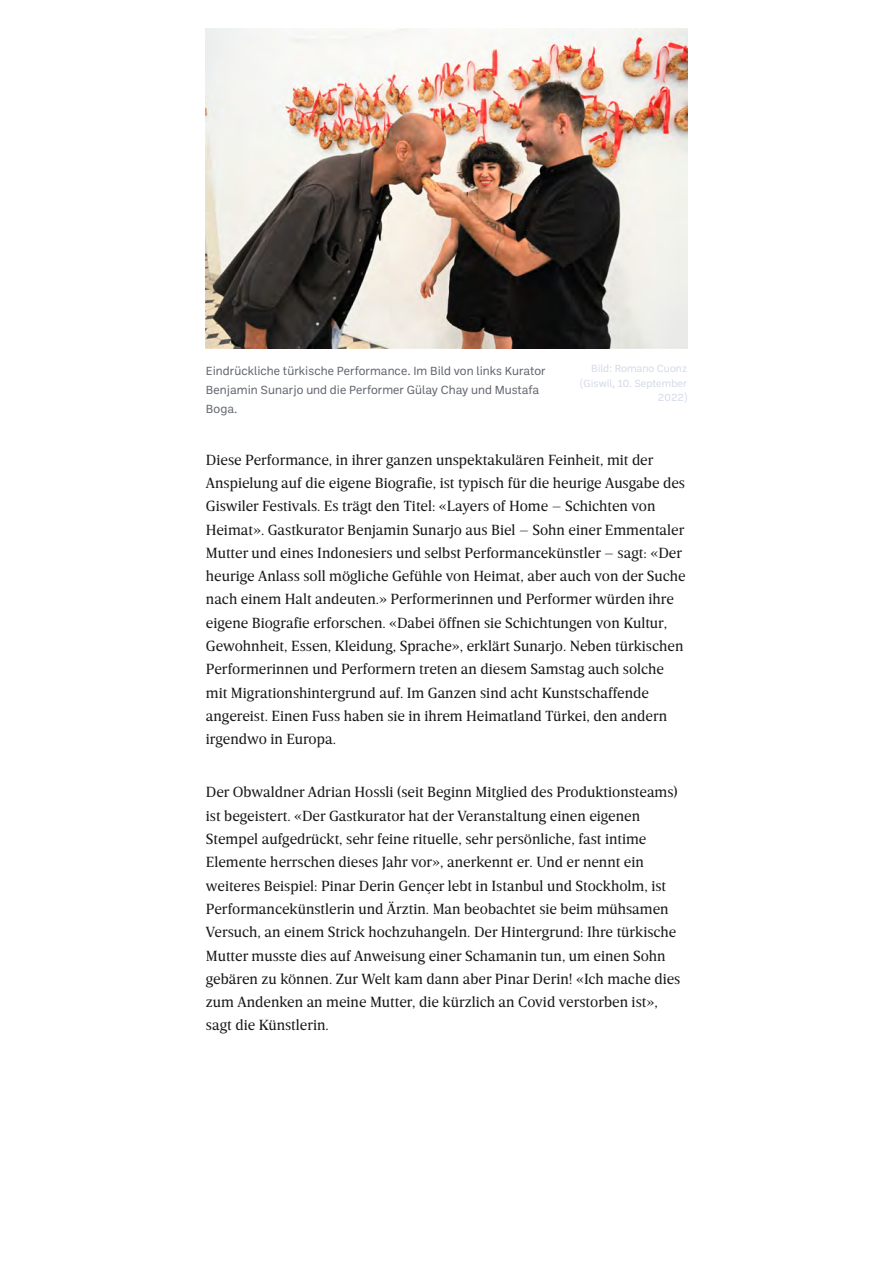
<style>
.page{position:relative;width:893px;height:1263px;background:#fff}
.page>*{position:absolute;margin:0;border:0;box-sizing:border-box;transform-origin:0 0}
.t1{font:15px/23.2px "Breve News";color:#18191b}
.t2{font:12px/18.8px "Ballinger";color:#636671}
.t3{font:10.5px/14.2px "Ballinger";color:#d5dae9;text-align:right}
</style>
<div class="page">
<img style="left:206px;top:28px;width:481px;height:321px">
<p class="t2" style="left:206px;top:361px;width:341px">Eindrückliche türkische Performance. Im Bild von links Kurator<br>Benjamin Sunarjo und die Performer Gülay Chay und Mustafa<br>Boga.</p>
<p class="t3" style="left:580px;top:361px;width:108px">Bild: Romano Cuonz (Giswil, 10. September<br>2022)</p>
<p class="t1" style="left:206px;top:448px;width:481px">Diese Performance, in ihrer ganzen unspektakulären Feinheit, mit der Anspielung auf die eigene Biografie, ist typisch für die heurige Ausgabe des Giswiler Festivals. Es trägt den Titel: «Layers of Home – Schichten von Heimat». Gastkurator Benjamin Sunarjo aus Biel – Sohn einer Emmentaler Mutter und eines Indonesiers und selbst Performancekünstler – sagt: «Der heurige Anlass soll mögliche Gefühle von Heimat, aber auch von der Suche nach einem Halt andeuten.» Performerinnen und Performer würden ihre eigene Biografie erforschen. «Dabei öffnen sie Schichtungen von Kultur, Gewohnheit, Essen, Kleidung, Sprache», erklärt Sunarjo. Neben türkischen Performerinnen und Performern treten an diesem Samstag auch solche mit Migrationshintergrund auf. Im Ganzen sind acht Kunstschaffende angereist. Einen Fuss haben sie in ihrem Heimatland Türkei, den andern irgendwo in Europa.</p>
<p class="t1" style="left:206px;top:781px;width:476px">Der Obwaldner Adrian Hossli (seit Beginn Mitglied des Produktionsteams) ist begeistert. «Der Gastkurator hat der Veranstaltung einen eigenen Stempel aufgedrückt, sehr feine rituelle, sehr persönliche, fast intime Elemente herrschen dieses Jahr vor», anerkennt er. Und er nennt ein weiteres Beispiel: Pinar Derin Gençer lebt in Istanbul und Stockholm, ist Performancekünstlerin und Ärztin. Man beobachtet sie beim mühsamen Versuch, an einem Strick hochzuhangeln. Der Hintergrund: Ihre türkische Mutter musste dies auf Anweisung einer Schamanin tun, um einen Sohn gebären zu können. Zur Welt kam dann aber Pinar Derin! «Ich mache dies zum Andenken an meine Mutter, die kürzlich an Covid verstorben ist», sagt die Künstlerin.</p>
</div>
